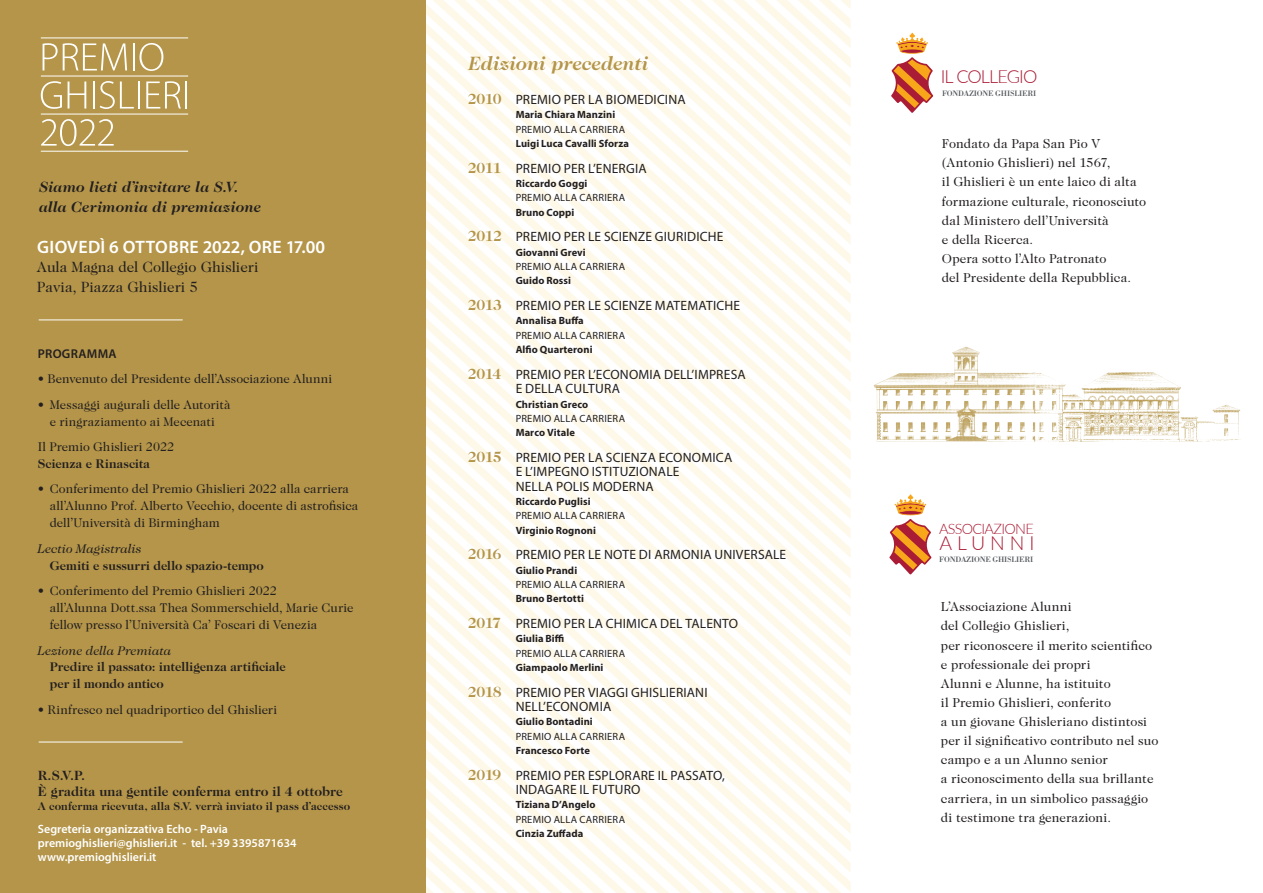
<style>
.page{position:relative;width:1263px;height:893px;background:#fff}
.page>*{position:absolute;margin:0;border:0;box-sizing:border-box;transform-origin:0 0}
.t1{font:italic 700 19.5px "Caslon 224 Std";color:#b49549}
.t2{font:300 19.5px "Lato";letter-spacing:.25em;color:#aa1c35}
.t3{font:300 18.15px "Lato";letter-spacing:-.05em;color:#aa1c35}
.t4{font:600 18px "Myriad Pro";letter-spacing:.02em;color:#fff}
.t5{font:italic 700 15px "Caslon 224 Std";letter-spacing:.005em;color:#231f20}
.t6{font:15px "Caslon 224 Std";color:#231f20}
.t7{font:300 14.4px "Lato";letter-spacing:-.05em;color:#aa1c35}
.t8{font:13.5px/14.2px "Myriad Pro";letter-spacing:.015em;color:#231f20}
.t9{font:700 13.5px/16.2px "Caslon 224 Std";letter-spacing:.015em;color:#231f20}
.t10{font:13.2px/19.2px "Caslon 224 Std";letter-spacing:.01em;color:#231f20}
.t11{font:12.75px/17px "Caslon 224 Std";color:#231f20}
.t12{font:700 12.75px/17px "Caslon 224 Std";letter-spacing:.005em;color:#231f20}
.t13{font:600 12.75px "Myriad Pro";letter-spacing:.025em;color:#231f20}
.t14{font:600 12px/14.4px "Myriad Pro";color:#fff}
.t15{font:700 11.25px "Caslon 224 Std";letter-spacing:.02em;color:#231f20}
.t16{font:700 10.5px "Myriad Pro";letter-spacing:.01em;color:#231f20}
.t17{font:10.5px "Myriad Pro";letter-spacing:.025em;color:#231f20}
.t18{font:8.1px "Bodoni Std";letter-spacing:-.025em;color:#4d5255}
.s1{font-weight:700}
.s2{font-weight:400;font-style:italic}
.s3{font-family:"Caslon 224 Std";font-weight:700;font-size:15px;color:#b49549}
</style>
<div class="page">
<svg style="left:647px;top:873px;width:194px;height:20px"></svg>
<svg style="left:647px;top:834px;width:203px;height:39px"></svg>
<svg style="left:425px;top:558px;width:425px;height:276px"></svg>
<svg style="left:425px;top:690px;width:222px;height:203px"></svg>
<svg style="left:425px;top:519px;width:425px;height:39px"></svg>
<svg style="left:425px;top:480px;width:425px;height:39px"></svg>
<svg style="left:425px;top:441px;width:425px;height:39px"></svg>
<svg style="left:425px;top:402px;width:425px;height:39px"></svg>
<svg style="left:425px;top:3px;width:425px;height:399px"></svg>
<div style="left:0;top:0;width:425px;height:893px;background:#b49549"></div>
<hr style="left:41px;top:37px;width:147px;height:1px;background:#fff">
<hr style="left:41px;top:114px;width:147px;height:1px;background:#fff">
<hr style="left:41px;top:76px;width:147px;height:1px;background:#fff">
<hr style="left:41px;top:151px;width:147px;height:1px;background:#fff">
<svg style="left:43px;top:43px;width:84px;height:27px"></svg>
<hr style="left:133px;top:43px;width:2px;height:27px;background:#fff">
<svg style="left:139px;top:43px;width:24px;height:28px"></svg>
<svg style="left:41px;top:81px;width:21px;height:28px"></svg>
<svg style="left:68px;top:81px;width:18px;height:28px"></svg>
<hr style="left:93px;top:81px;width:2px;height:28px;background:#fff">
<svg style="left:100px;top:81px;width:34px;height:28px"></svg>
<hr style="left:138px;top:81px;width:2px;height:28px;background:#fff">
<svg style="left:146px;top:81px;width:35px;height:28px"></svg>
<hr style="left:185px;top:81px;width:2px;height:28px;background:#fff">
<svg style="left:41px;top:119px;width:73px;height:27px"></svg>
<hr style="left:39px;top:319px;width:144px;height:1px;background:#fff">
<hr style="left:39px;top:742px;width:144px;height:1px;background:#fff">
<svg style="left:891px;top:33px;width:42px;height:80px"></svg>
<svg style="left:889px;top:494px;width:42px;height:81px"></svg>
<img style="left:873px;top:346px;width:368px;height:96px">
<p class="t5" style="left:39px;top:178px;width:201px">Siamo lieti d’invitare la S.V.</p>
<p class="t5" style="left:39px;top:198px;width:223px">alla Cerimonia di premiazione</p>
<p class="t4" style="left:37px;top:235px;width:290px">GIOVEDÌ 6 OTTOBRE 2022, ORE 17.00</p>
<p class="t6" style="left:37px;top:258px;width:223px">Aula Magna del Collegio Ghislieri</p>
<p class="t6" style="left:37px;top:278px;width:162px">Pavia, Piazza Ghislieri 5</p>
<p class="t13" style="left:38px;top:345px;width:80px">PROGRAMMA</p>
<p class="t11" style="left:38px;top:370px;width:296px">• Benvenuto del Presidente dell’Associazione Alunni</p>
<p class="t11" style="left:38px;top:396px;width:194px;text-align:center">• Messaggi augurali delle Autorità e ringraziamento ai Mecenati</p>
<p class="t11" style="left:38px;top:438px;width:138px">Il Premio Ghislieri 2022<br><span class="s1">Scienza e Rinascita</span></p>
<p class="t11" style="left:50px;top:480px;width:310px;text-indent:-12px">• Conferimento del Premio Ghislieri 2022 alla carriera all’Alunno Prof. Alberto Vecchio, docente di astrofisica dell’Università di Birmingham</p>
<p class="t12" style="left:50px;top:540px;width:215px;text-indent:-12px"><span class="s2">Lectio Magistralis<br></span>Gemiti e sussurri dello spazio-tempo</p>
<p class="t11" style="left:50px;top:582px;width:305px;text-indent:-12px">• Conferimento del Premio Ghislieri 2022<br>all’Alunna Dott.ssa Thea Sommerschield, Marie Curie fellow presso l’Università Ca’ Foscari di Venezia</p>
<p class="t12" style="left:50px;top:641px;width:238px;text-indent:-12px"><span class="s2">Lezione della Premiata<br></span>Predire il passato: intelligenza artificiale per il mondo antico</p>
<p class="t11" style="left:38px;top:701px;width:241px">• Rinfresco nel quadriportico del Ghislieri</p>
<p class="t9" style="left:38px;top:767px;width:307px">R.S.V.P.<br>È gradita una gentile conferma entro il 4 ottobre</p>
<p class="t15" style="left:38px;top:799px;width:314px">A conferma ricevuta, alla S.V. verrà inviato il pass d’accesso</p>
<p class="t14" style="left:38px;top:821px;width:260px">Segreteria organizzativa Echo - Pavia premioghislieri@ghislieri.it - tel. +39 3395871634 www.premioghislieri.it</p>
<p class="t1" style="left:468px;top:52px;width:182px">Edizioni precedenti</p>
<p class="t8" style="left:468px;top:92px;width:219px"><span class="s3">2010</span> PREMIO PER LA BIOMEDICINA</p>
<p class="t16" style="left:516px;top:108px;width:101px">Maria Chiara Manzini</p>
<p class="t17" style="left:516px;top:123px;width:111px">PREMIO ALLA CARRIERA</p>
<p class="t16" style="left:516px;top:137px;width:115px">Luigi Luca Cavalli Sforza</p>
<p class="t8" style="left:468px;top:161px;width:180px"><span class="s3">2011</span> PREMIO PER L’ENERGIA</p>
<p class="t16" style="left:516px;top:177px;width:73px">Riccardo Goggi</p>
<p class="t17" style="left:516px;top:191px;width:111px">PREMIO ALLA CARRIERA</p>
<p class="t16" style="left:516px;top:205px;width:60px">Bruno Coppi</p>
<p class="t8" style="left:468px;top:230px;width:257px"><span class="s3">2012</span> PREMIO PER LE SCIENZE GIURIDICHE</p>
<p class="t16" style="left:516px;top:245px;width:72px">Giovanni Grevi</p>
<p class="t17" style="left:516px;top:260px;width:111px">PREMIO ALLA CARRIERA</p>
<p class="t16" style="left:516px;top:274px;width:57px">Guido Rossi</p>
<p class="t8" style="left:468px;top:298px;width:274px"><span class="s3">2013</span> PREMIO PER LE SCIENZE MATEMATICHE</p>
<p class="t16" style="left:516px;top:314px;width:70px">Annalisa Buffa</p>
<p class="t17" style="left:516px;top:329px;width:111px">PREMIO ALLA CARRIERA</p>
<p class="t16" style="left:516px;top:343px;width:78px">Alfio Quarteroni</p>
<p class="t8" style="left:516px;top:367px;width:231px;text-indent:-48px"><span class="s3">2014</span> PREMIO PER L’ECONOMIA DELL’IMPRESA<br>E DELLA CULTURA</p>
<p class="t16" style="left:516px;top:397px;width:74px">Christian Greco</p>
<p class="t17" style="left:516px;top:412px;width:111px">PREMIO ALLA CARRIERA</p>
<p class="t16" style="left:516px;top:426px;width:61px">Marco Vitale</p>
<p class="t8" style="left:468px;top:450px;width:266px"><span class="s3">2015</span> PREMIO PER LA SCIENZA ECONOMICA</p>
<p class="t8" style="left:516px;top:464px;width:165px">E L’IMPEGNO ISTITUZIONALE</p>
<p class="t8" style="left:516px;top:479px;width:140px">NELLA POLIS MODERNA</p>
<p class="t16" style="left:516px;top:494px;width:76px">Riccardo Puglisi</p>
<p class="t17" style="left:516px;top:509px;width:111px">PREMIO ALLA CARRIERA</p>
<p class="t16" style="left:516px;top:523px;width:82px">Virginio Rognoni</p>
<p class="t8" style="left:468px;top:547px;width:320px"><span class="s3">2016</span> PREMIO PER LE NOTE DI ARMONIA UNIVERSALE</p>
<p class="t16" style="left:516px;top:563px;width:63px">Giulio Prandi</p>
<p class="t17" style="left:516px;top:578px;width:111px">PREMIO ALLA CARRIERA</p>
<p class="t16" style="left:516px;top:592px;width:70px">Bruno Bertotti</p>
<p class="t8" style="left:468px;top:616px;width:272px"><span class="s3">2017</span> PREMIO PER LA CHIMICA DEL TALENTO</p>
<p class="t16" style="left:516px;top:632px;width:50px">Giulia Biffi</p>
<p class="t17" style="left:516px;top:647px;width:111px">PREMIO ALLA CARRIERA</p>
<p class="t16" style="left:516px;top:661px;width:89px">Giampaolo Merlini</p>
<p class="t8" style="left:516px;top:685px;width:193px;text-indent:-48px"><span class="s3">2018</span> PREMIO PER VIAGGI GHISLIERIANI<br>NELL’ECONOMIA</p>
<p class="t16" style="left:516px;top:715px;width:79px">Giulio Bontadini</p>
<p class="t17" style="left:516px;top:730px;width:111px">PREMIO ALLA CARRIERA</p>
<p class="t16" style="left:516px;top:744px;width:76px">Francesco Forte</p>
<p class="t8" style="left:516px;top:768px;width:211px;text-indent:-48px"><span class="s3">2019</span> PREMIO PER ESPLORARE IL PASSATO,<br>INDAGARE IL FUTURO</p>
<p class="t16" style="left:516px;top:798px;width:81px">Tiziana D’Angelo</p>
<p class="t17" style="left:516px;top:813px;width:111px">PREMIO ALLA CARRIERA</p>
<p class="t16" style="left:516px;top:827px;width:69px">Cinzia Zuffada</p>
<p class="t3" style="left:941px;top:64px;width:98px">IL COLLEGIO</p>
<p class="t18" style="left:942px;top:88px;width:96px">FONDAZIONE GHISLIERI</p>
<p class="t10" style="left:942px;top:134px;width:160px">Fondato da Papa San Pio V</p>
<p class="t10" style="left:942px;top:153px;width:170px">(Antonio Ghislieri) nel 1567,</p>
<p class="t10" style="left:942px;top:172px;width:206px">il Ghislieri è un ente laico di alta formazione culturale, riconosciuto</p>
<p class="t10" style="left:942px;top:210px;width:168px">dal Ministero dell’Università e della Ricerca.</p>
<p class="t10" style="left:942px;top:249px;width:166px">Opera sotto l’Alto Patronato</p>
<p class="t10" style="left:942px;top:268px;width:191px">del Presidente della Repubblica.</p>
<p class="t7" style="left:939px;top:518px;width:96px">ASSOCIAZIONE</p>
<p class="t2" style="left:939px;top:530px;width:96px">ALUNNI</p>
<p class="t18" style="left:939px;top:554px;width:96px">FONDAZIONE GHISLIERI</p>
<p class="t10" style="left:941px;top:597px;width:132px">L’Associazione Alunni</p>
<p class="t10" style="left:941px;top:616px;width:130px">del Collegio Ghislieri,</p>
<p class="t10" style="left:941px;top:635px;width:213px">per riconoscere il merito scientifico</p>
<p class="t10" style="left:941px;top:654px;width:151px">e professionale dei propri</p>
<p class="t10" style="left:941px;top:674px;width:171px">Alunni e Alunne, ha istituito</p>
<p class="t10" style="left:941px;top:693px;width:172px">il Premio Ghislieri, conferito</p>
<p class="t10" style="left:941px;top:712px;width:219px">a un giovane Ghisleriano distintosi per il significativo contributo nel suo campo e a un Alunno senior</p>
<p class="t10" style="left:941px;top:769px;width:214px">a riconoscimento della sua brillante carriera, in un simbolico passaggio di testimone tra generazioni.</p>
</div>
